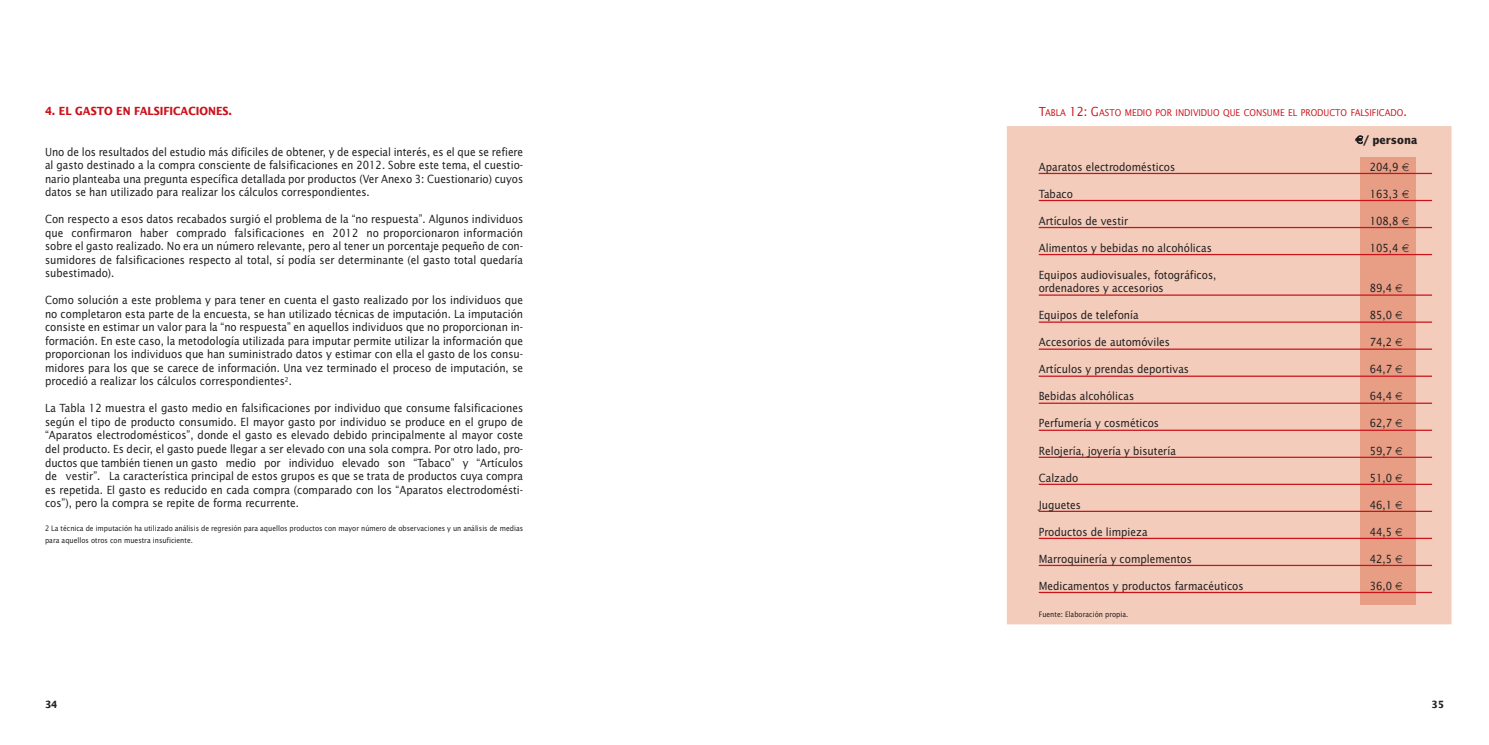
<style>
.page{position:relative;width:1489px;height:745px;background:#fff}
.page>*{position:absolute;margin:0;border:0;box-sizing:border-box;transform-origin:0 0}
.t1{font:11.25px/13.5px "Lucida Sans";color:#231f20;text-align:justify;scale:.9 1}
.t2{font:700 11.25px "Lucida Sans";color:#ca141c;scale:.9 1}
.t3{font:700 11.25px "Lucida Sans";color:#231f20;scale:.9 1}
.t4{font:700 10px "Lucida Sans";color:#231f20;scale:.9 1}
.t5{font:9.38px "Lucida Sans";color:#ca141c;scale:.9 1}
.t6{font:7.5px/11.9px "Lucida Sans";color:#231f20;scale:.9 1}
.s1{font-size:12.5px}
</style>
<div class="page">
<div style="left:1006px;top:126px;width:445px;height:498px;background:#f3ccbb"></div>
<div style="left:1359px;top:157px;width:56px;height:447px;background:#e89e85"></div>
<hr style="left:1038px;top:173px;width:393px;height:1px;background:#ca141c">
<hr style="left:1038px;top:200px;width:393px;height:1px;background:#ca141c">
<hr style="left:1038px;top:227px;width:393px;height:1px;background:#ca141c">
<hr style="left:1038px;top:254px;width:393px;height:1px;background:#ca141c">
<hr style="left:1038px;top:294px;width:393px;height:1px;background:#ca141c">
<hr style="left:1038px;top:321px;width:393px;height:1px;background:#ca141c">
<hr style="left:1038px;top:348px;width:393px;height:1px;background:#ca141c">
<hr style="left:1038px;top:375px;width:393px;height:1px;background:#ca141c">
<hr style="left:1038px;top:402px;width:393px;height:1px;background:#ca141c">
<hr style="left:1038px;top:429px;width:393px;height:1px;background:#ca141c">
<hr style="left:1038px;top:456px;width:393px;height:1px;background:#ca141c">
<hr style="left:1038px;top:483px;width:393px;height:1px;background:#ca141c">
<hr style="left:1038px;top:510px;width:393px;height:1px;background:#ca141c">
<hr style="left:1038px;top:537px;width:393px;height:1px;background:#ca141c">
<hr style="left:1038px;top:564px;width:393px;height:1px;background:#ca141c">
<hr style="left:1038px;top:591px;width:393px;height:1px;background:#ca141c">
<svg style="left:1355px;top:136px;width:7px;height:7px"></svg>
<p class="t2" style="left:45px;top:106px;width:209px">4. EL GASTO EN FALSIFICACIONES.</p>
<p class="t1" style="left:45px;top:145px;width:533px">Uno de los resultados del estudio más difíciles de obtener, y de especial interés, es el que se refiere al gasto destinado a la compra consciente de falsificaciones en 2012. Sobre este tema, el cuestio&shy;nario planteaba una pregunta específica detallada por productos (Ver Anexo 3: Cuestionario) cuyos datos se han utilizado para realizar los cálculos correspondientes.</p>
<p class="t1" style="left:45px;top:213px;width:533px">Con respecto a esos datos recabados surgió el problema de la “no respuesta”. Algunos individuos que confirmaron haber comprado falsificaciones en 2012 no proporcionaron información sobre el gasto realizado. No era un número relevante, pero al tener un porcentaje pequeño de con&shy;sumidores de falsificaciones respecto al total, sí podía ser determinante (el gasto total quedaría subestimado).</p>
<p class="t1" style="left:45px;top:294px;width:533px">Como solución a este problema y para tener en cuenta el gasto realizado por los individuos que no completaron esta parte de la encuesta, se han utilizado técnicas de imputación. La imputación consiste en estimar un valor para la “no respuesta” en aquellos individuos que no proporcionan in&shy;formación. En este caso, la metodología utilizada para imputar permite utilizar la información que proporcionan los individuos que han suministrado datos y estimar con ella el gasto de los consu&shy;midores para los que se carece de información. Una vez terminado el proceso de imputación, se procedió a realizar los cálculos correspondientes<sup>2</sup>.</p>
<p class="t1" style="left:45px;top:402px;width:533px">La Tabla 12 muestra el gasto medio en falsificaciones por individuo que consume falsificaciones según el tipo de producto consumido. El mayor gasto por individuo se produce en el grupo de “Aparatos electrodomésticos”, donde el gasto es elevado debido principalmente al mayor coste del producto. Es decir, el gasto puede llegar a ser elevado con una sola compra. Por otro lado, pro&shy;ductos que también tienen un gasto medio por individuo elevado son “Tabaco” y “Artículos de vestir”. La característica principal de estos grupos es que se trata de productos cuya compra es repetida. El gasto es reducido en cada compra (comparado con los “Aparatos electrodomésti&shy;cos”), pero la compra se repite de forma recurrente.</p>
<p class="t6" style="left:45px;top:522px;width:532px">2 La técnica de imputación ha utilizado análisis de regresión para aquellos productos con mayor número de observaciones y un análisis de medias para aquellos otros con muestra insuficiente.</p>
<p class="t4" style="left:45px;top:699px;width:15px">34</p>
<p class="t5" style="left:1038px;top:109px;width:410px"><span class="s1">T</span>ABLA <span class="s1">12: G</span>ASTO MEDIO POR INDIVIDUO QUE CONSUME EL PRODUCTO FALSIFICADO<span class="s1">.</span></p>
<p class="t3" style="left:1362px;top:135px;width:62px">/ persona</p>
<p class="t1" style="left:1038px;top:160px;width:153px">Aparatos electrodomésticos</p>
<p class="t1" style="left:1369px;top:160px;width:33px">204,9</p>
<p class="t1" style="left:1038px;top:187px;width:40px">Tabaco</p>
<p class="t1" style="left:1369px;top:187px;width:33px">163,3</p>
<p class="t1" style="left:1038px;top:214px;width:101px">Artículos de vestir</p>
<p class="t1" style="left:1369px;top:214px;width:33px">108,8</p>
<p class="t1" style="left:1038px;top:241px;width:194px">Alimentos y bebidas no alcohólicas</p>
<p class="t1" style="left:1369px;top:241px;width:33px">105,4</p>
<p class="t1" style="left:1038px;top:268px;width:199px">Equipos audiovisuales, fotográficos, ordenadores y accesorios</p>
<p class="t1" style="left:1369px;top:282px;width:26px">89,4</p>
<p class="t1" style="left:1038px;top:309px;width:112px">Equipos de telefonía</p>
<p class="t1" style="left:1369px;top:309px;width:26px">85,0</p>
<p class="t1" style="left:1038px;top:336px;width:147px">Accesorios de automóviles</p>
<p class="t1" style="left:1369px;top:336px;width:26px">74,2</p>
<p class="t1" style="left:1038px;top:363px;width:168px">Artículos y prendas deportivas</p>
<p class="t1" style="left:1369px;top:363px;width:26px">64,7</p>
<p class="t1" style="left:1038px;top:390px;width:107px">Bebidas alcohólicas</p>
<p class="t1" style="left:1369px;top:390px;width:26px">64,4</p>
<p class="t1" style="left:1038px;top:417px;width:135px">Perfumería y cosméticos</p>
<p class="t1" style="left:1369px;top:417px;width:26px">62,7</p>
<p class="t1" style="left:1038px;top:444px;width:154px">Relojería, joyería y bisutería</p>
<p class="t1" style="left:1369px;top:444px;width:26px">59,7</p>
<p class="t1" style="left:1038px;top:471px;width:45px">Calzado</p>
<p class="t1" style="left:1369px;top:471px;width:26px">51,0</p>
<p class="t1" style="left:1038px;top:498px;width:48px">Juguetes</p>
<p class="t1" style="left:1369px;top:498px;width:26px">46,1</p>
<p class="t1" style="left:1038px;top:525px;width:122px">Productos de limpieza</p>
<p class="t1" style="left:1369px;top:525px;width:26px">44,5</p>
<p class="t1" style="left:1038px;top:552px;width:172px">Marroquinería y complementos</p>
<p class="t1" style="left:1369px;top:552px;width:26px">42,5</p>
<p class="t1" style="left:1038px;top:579px;width:229px">Medicamentos y productos farmacéuticos</p>
<p class="t1" style="left:1369px;top:579px;width:26px">36,0</p>
<p class="t6" style="left:1038px;top:608px;width:101px">Fuente: Elaboración propia.</p>
<p class="t4" style="left:1431px;top:699px;width:15px">35</p>
</div>
